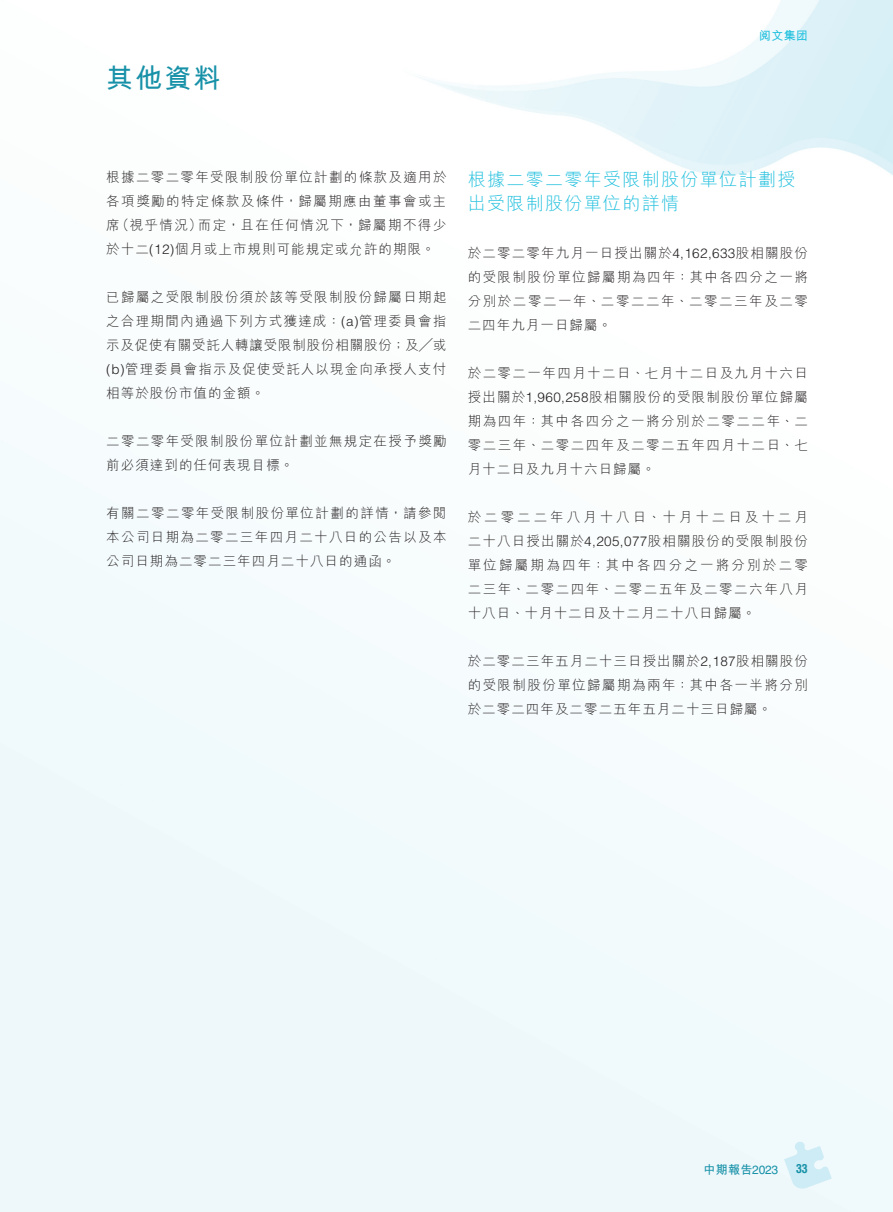
<style>
.page{position:relative;width:893px;height:1212px;background:#fff}
.page>*{position:absolute;margin:0;border:0;box-sizing:border-box;transform-origin:0 0}
.t1{font:700 27px "M Hei HK";color:#1791a8}
.t2{font:300 18px/24px "M Hei HK";letter-spacing:.075em;color:#1ebfdd}
.t3{font:300 13.5px/24px "M Hei HK";letter-spacing:.1em;color:#231f20;text-align:justify}
.t4{font:700 12px "M Hei HK";color:#1791a8}
.t5{font:700 12px "M Hei HKS";color:#1ebfdd}
.t6{font:700 condensed 12px "Helvetica LT Std";color:#1791a8}
.s1{font-family:"Helvetica LT Std"}
.s2{font-family:"Helvetica LT Std";font-weight:400}
</style>
<div class="page">
<svg style="left:784px;top:1141px;width:48px;height:49px"></svg>
<h1 class="t1" style="left:106px;top:59px;width:116px">其他資料</h1>
<p class="t5" style="left:759px;top:27px;width:51px">閱文集團</p>
<p class="t3" style="left:106px;top:165px;width:342px">根據二零二零年受限制股份單位計劃的條款及適用於各項獎勵的特定條款及條件，歸屬期應由董事會或主席（視乎情況）而定，且在任何情況下，歸屬期不得少於十二<span class="s1">(12)</span>個月或上市規則可能規定或允許的期限。</p>
<p class="t3" style="left:106px;top:285px;width:342px">已歸屬之受限制股份須於該等受限制股份歸屬日期起之合理期間內通過下列方式獲達成：<span class="s1">(a)</span>管理委員會指示及促使有關受託人轉讓受限制股份相關股份；及╱或<span class="s1">(b)</span>管理委員會指示及促使受託人以現金向承授人支付相等於股份市值的金額。</p>
<p class="t3" style="left:106px;top:429px;width:342px">二零二零年受限制股份單位計劃並無規定在授予獎勵前必須達到的任何表現目標。</p>
<p class="t3" style="left:106px;top:501px;width:342px">有關二零二零年受限制股份單位計劃的詳情，請參閱本公司日期為二零二三年四月二十八日的公告以及本公司日期為二零二三年四月二十八日的通函。</p>
<h2 class="t2" style="left:468px;top:167px;width:329px">根據二零二零年受限制股份單位計劃授出受限制股份單位的詳情</h2>
<p class="t3" style="left:468px;top:241px;width:342px">於二零二零年九月一日授出關於<span class="s1">4,162,633</span>股相關股份的受限制股份單位歸屬期為四年：其中各四分之一將分別於二零二一年、二零二二年、二零二三年及二零二四年九月一日歸屬。</p>
<p class="t3" style="left:468px;top:361px;width:342px">於二零二一年四月十二日、七月十二日及九月十六日授出關於<span class="s1">1,960,258</span>股相關股份的受限制股份單位歸屬期為四年：其中各四分之一將分別於二零二二年、二零二三年、二零二四年及二零二五年四月十二日、七月十二日及九月十六日歸屬。</p>
<p class="t3" style="left:468px;top:505px;width:342px">於二零二二年八月十八日、十月十二日及十二月二十八日授出關於<span class="s1">4,205,077</span>股相關股份的受限制股份單位歸屬期為四年：其中各四分之一將分別於二零二三年、二零二四年、二零二五年及二零二六年八月十八日、十月十二日及十二月二十八日歸屬。</p>
<p class="t3" style="left:468px;top:649px;width:342px">於二零二三年五月二十三日授出關於<span class="s1">2,187</span>股相關股份的受限制股份單位歸屬期為兩年：其中各一半將分別於二零二四年及二零二五年五月二十三日歸屬。</p>
<p class="t4" style="left:703px;top:1161px;width:76px">中期報告<span class="s2">2023</span></p>
<p class="t6" style="left:796px;top:1161px;width:13px">33</p>
</div>
